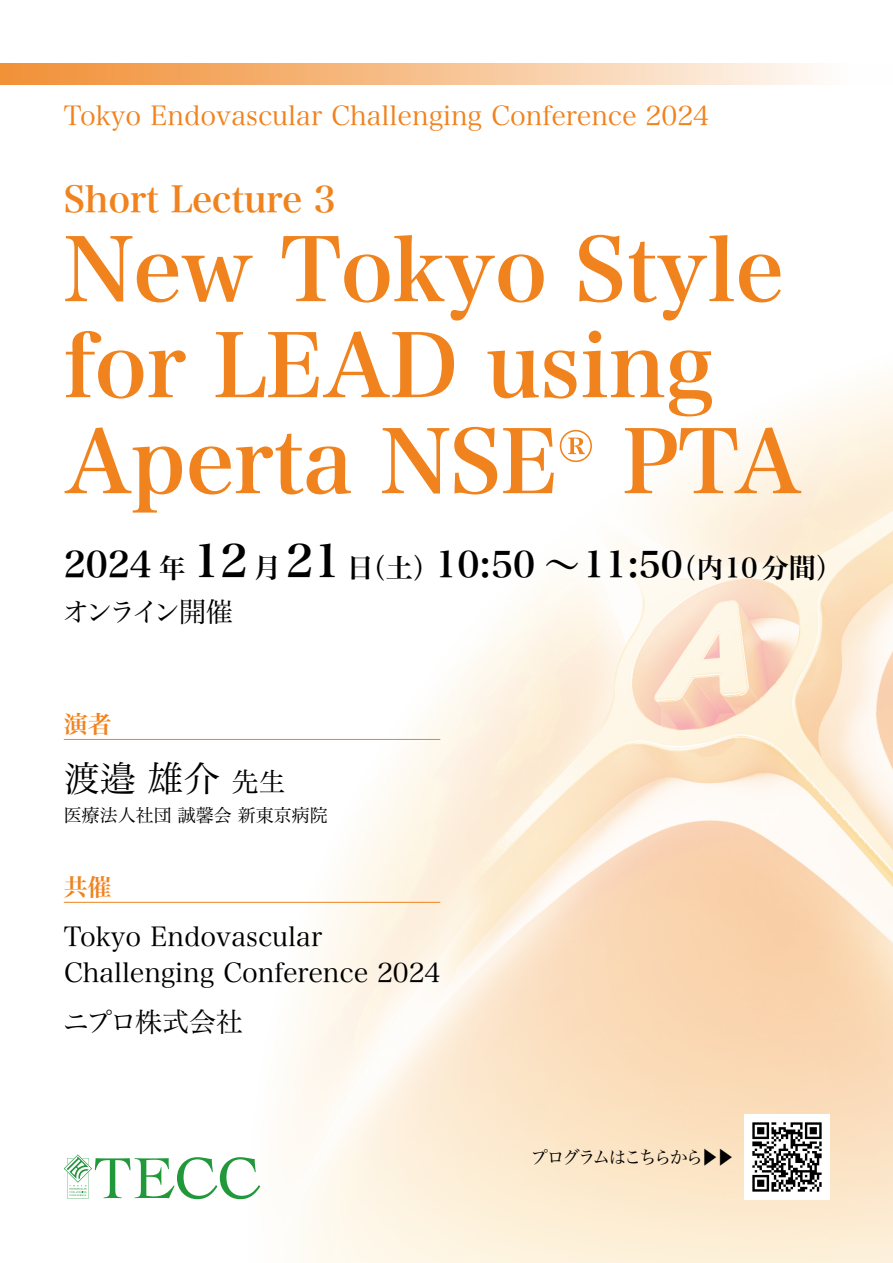
<style>
.page{position:relative;width:893px;height:1263px;background:#fff}
.page>*{position:absolute;margin:0;border:0;box-sizing:border-box;transform-origin:0 0}
.t1{font:87px "Hira Min Pro N W6";letter-spacing:-.01em;color:#f0831e}
.t2{font:50.7px "Hira Min Pro N W6";color:#f0831e}
.t3{font:45px "Hira Min Pro N W6";color:#000}
.t4{font:36px "Hira Min Pro N W6";color:#000}
.t5{font:36px "Hira Min Pro N W6";letter-spacing:-.01em;color:#f0831e}
.t6{font:36px "Hira Min Pro N W3";color:#000}
.t7{font:27px/36px "Hira Min Pro N W3";color:#000}
.t8{font:27px "Hira Min Pro N W3";color:#f0831e}
.t9{font:27px "Hira Min Pro N W6";letter-spacing:.04em;color:#000}
.t10{font:27px "Hira Min Pro N W3";letter-spacing:-.14em;color:#000}
.t11{font:27px "Hira Min Pro N W3";letter-spacing:-.04em;color:#000}
.t12{font:24px "Hira Min Pro N W6";color:#f0831e}
.t13{font:18px "Hira Min Pro N W3";color:#000}
.t14{font:18px "Hira Min Pro N W3";letter-spacing:-.13em;color:#000}
.s1{font-family:"Hira Min Pro N W3"}
</style>
<div class="page">
<img style="left:129px;top:378px;width:764px;height:885px">
<div style="left:0;top:64px;width:893px;height:21px;background:linear-gradient(to right,#f18c2f,#fff)"></div>
<hr style="left:64px;top:902px;width:376px;height:1px;background:#f0831e">
<hr style="left:64px;top:739px;width:376px;height:1px;background:#f0831e">
<svg style="left:64px;top:1154px;width:196px;height:45px"></svg>
<img style="left:744px;top:1114px;width:85px;height:85px">
<p class="t8" style="left:64px;top:93px;width:647px">Tokyo Endovascular Challenging Conference 2024</p>
<p class="t5" style="left:64px;top:168px;width:274px">Short Lecture 3</p>
<p class="t1" style="left:64px;top:193px;width:722px">New Tokyo Style</p>
<p class="t1" style="left:64px;top:289px;width:651px">for LEAD using</p>
<p class="t1" style="left:622px;top:385px;width:181px">PTA</p>
<p class="t1" style="left:64px;top:385px;width:496px">Aperta NSE</p>
<p class="t2" style="left:557px;top:402px;width:39px">®</p>
<p class="t3" style="left:193px;top:521px;width:57px">12</p>
<p class="t4" style="left:64px;top:532px;width:90px">2024</p>
<p class="t10" style="left:63px;top:589px;width:172px">オンライン開催</p>
<p class="t9" style="left:159px;top:544px;width:28px">年</p>
<p class="t9" style="left:254px;top:544px;width:28px">月</p>
<p class="t3" style="left:286px;top:521px;width:57px">21</p>
<p class="t9" style="left:347px;top:544px;width:95px">（日土）</p>
<p class="t4" style="left:435px;top:532px;width:249px">10:50 <span class="s1">～</span>11:50</p>
<p class="t9" style="left:670px;top:544px;width:175px">（内10分間(</p>
<p class="t12" style="left:64px;top:702px;width:49px">演者</p>
<p class="t6" style="left:64px;top:748px;width:157px">渡邉雄介</p>
<p class="t13" style="left:64px;top:799px;width:265px">医療法人社団誠馨会新東京病院</p>
<p class="t7" style="left:232px;top:762px;width:55px">先生</p>
<p class="t12" style="left:64px;top:865px;width:49px">共催</p>
<p class="t7" style="left:64px;top:917px;width:378px">Tokyo Endovascular<br>Challenging Conference 2024</p>
<p class="t11" style="left:63px;top:999px;width:182px">ニプロ株式会社</p>
<p class="t14" style="left:530px;top:1141px;width:175px">プログラムはこちらから</p>
<p class="t13" style="left:701px;top:1141px;width:35px">▶▶</p>
</div>
